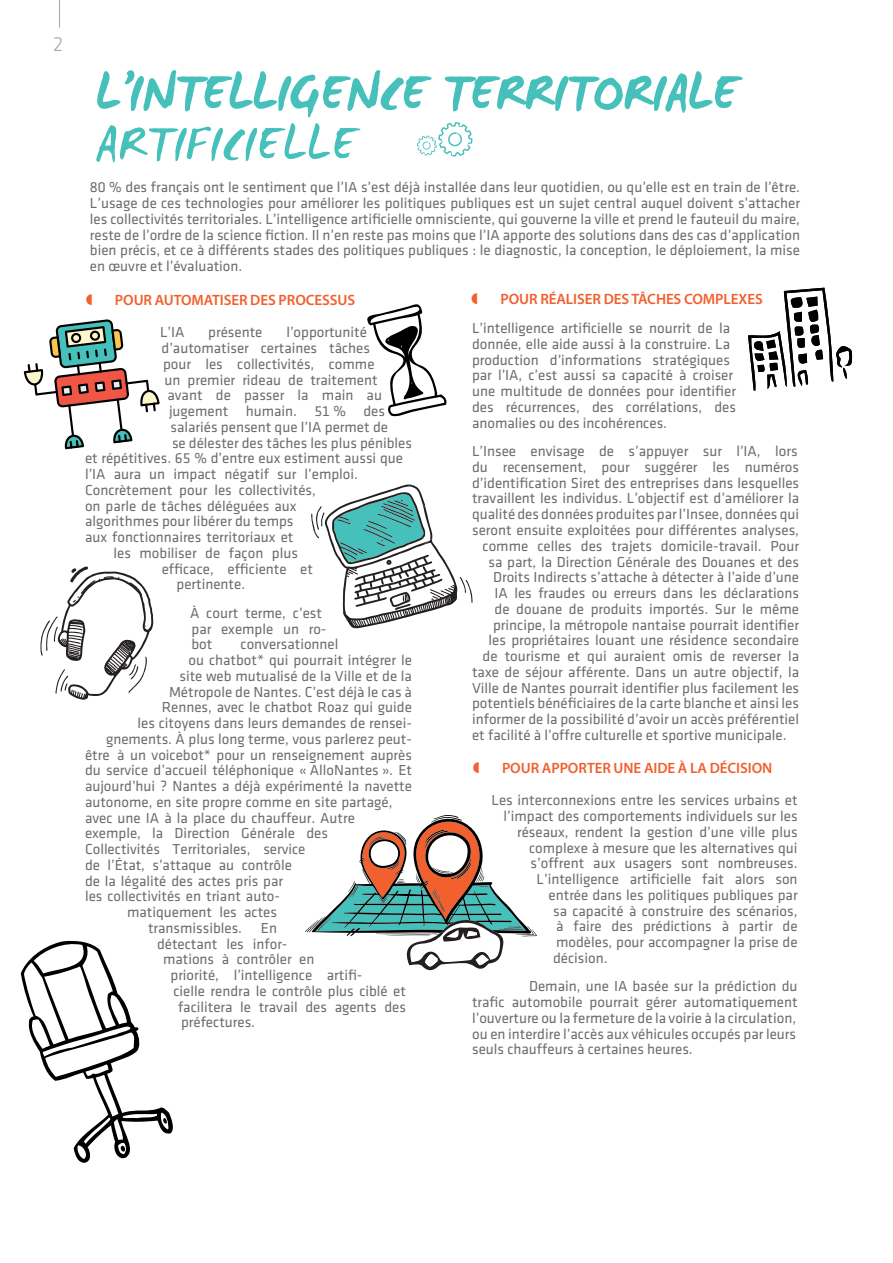
<style>
.page{position:relative;width:893px;height:1263px;background:#fff}
.page>*{position:absolute;margin:0;border:0;box-sizing:border-box;transform-origin:0 0}
.t1{font:700 54px "WC Mano Negra Bta";color:#45c0ba}
.t2{font:54px "WC Mano Negra Bta";color:#45c0ba}
.t3{font:300 21px "Klavika";color:#a5a6aa}
.t4{font:15px/15.8px "Klavika Regular TF";color:#6c6d70}
.t5{font:600 15px "Myriad Pro";letter-spacing:-.005em;color:#f1602e}
</style>
<div class="page">
<svg style="left:417px;top:122px;width:56px;height:34px"></svg>
<svg style="left:21px;top:940px;width:152px;height:223px"></svg>
<svg style="left:40px;top:566px;width:113px;height:134px"></svg>
<svg style="left:367px;top:304px;width:80px;height:113px"></svg>
<svg style="left:311px;top:484px;width:162px;height:145px"></svg>
<svg style="left:24px;top:319px;width:136px;height:130px"></svg>
<svg style="left:305px;top:815px;width:232px;height:156px"></svg>
<svg style="left:748px;top:288px;width:104px;height:103px"></svg>
<svg style="left:59px;top:0;width:1px;height:28px"></svg>
<h2 class="t3" style="left:53px;top:33px;width:12px">2</h2>
<h1 class="t1" style="left:96px;top:57px;width:644px">L’INTELLIGENCE TERRITORIALE</h1>
<h1 class="t2" style="left:96px;top:108px;width:263px">ARTIFICIELLE</h1>
<p class="t4" style="left:90px;top:180px;width:712px;text-align:justify">80 % des français ont le sentiment que l’IA s’est déjà installée dans leur quotidien, ou qu’elle est en train de l’être.<br>L’usage de ces technologies pour améliorer les politiques publiques est un sujet central auquel doivent s’attacher les collectivités territoriales. L’intelligence artificielle omnisciente, qui gouverne la ville et prend le fauteuil du maire, reste de l’ordre de la science fiction. Il n’en reste pas moins que l’IA apporte des solutions dans des cas d’application bien précis, et ce à différents stades des politiques publiques : le diagnostic, la conception, le déploiement, la mise en œuvre et l’évaluation.</p>
<p class="t5" style="left:500px;top:290px;width:264px">POUR RÉALISER DES TÂCHES COMPLEXES</p>
<p class="t5" style="left:115px;top:290px;width:242px">POUR AUTOMATISER DES PROCESSUS</p>
<p class="t4" style="left:160px;top:325px;width:26px">L’IA</p>
<p class="t4" style="left:208px;top:325px;width:56px">présente</p>
<p class="t4" style="left:286px;top:325px;width:82px">l’opportunité</p>
<p class="t4" style="left:162px;top:340px;width:210px">d’automatiser certaines tâches</p>
<p class="t4" style="left:163px;top:356px;width:213px">pour les collectivités, comme</p>
<p class="t4" style="left:165px;top:372px;width:215px">un premier rideau de traitement</p>
<p class="t4" style="left:168px;top:388px;width:216px">avant de passer la main au</p>
<p class="t4" style="left:169px;top:403px;width:217px">jugement humain. 51 % des</p>
<p class="t4" style="left:171px;top:419px;width:219px">salariés pensent que l’IA permet de</p>
<p class="t4" style="left:172px;top:435px;width:241px">se délester des tâches les plus pénibles</p>
<p class="t4" style="left:85px;top:451px;width:319px">et répétitives. 65 % d’entre eux estiment aussi que</p>
<p class="t4" style="left:85px;top:466px;width:275px">l’IA aura un impact négatif sur l’emploi.</p>
<p class="t4" style="left:85px;top:482px;width:233px">Concrètement pour les collectivités,</p>
<p class="t4" style="left:85px;top:498px;width:213px">on parle de tâches déléguées aux</p>
<p class="t4" style="left:85px;top:514px;width:210px">algorithmes pour libérer du temps</p>
<p class="t4" style="left:85px;top:529px;width:210px">aux fonctionnaires territoriaux et</p>
<p class="t4" style="left:114px;top:545px;width:186px">les mobiliser de façon plus</p>
<p class="t4" style="left:162px;top:561px;width:153px">efficace, efficiente et</p>
<p class="t4" style="left:177px;top:577px;width:70px">pertinente.</p>
<p class="t4" style="left:190px;top:605px;width:138px">À court terme, c’est par exemple un ro&shy;bot</p>
<p class="t4" style="left:472px;top:321px;width:265px">L’intelligence artificielle se nourrit de la donnée, elle aide aussi à la construire. La production d’informations stratégiques par l’IA, c’est aussi sa capacité à croiser une multitude de données pour identifier des récurrences, des corrélations, des anomalies ou des incohérences.</p>
<p class="t4" style="left:472px;top:444px;width:327px">L’Insee envisage de s’appuyer sur l’IA, lors</p>
<p class="t4" style="left:472px;top:459px;width:329px">du recensement, pour suggérer les numéros</p>
<p class="t4" style="left:472px;top:475px;width:329px">d’identification Siret des entreprises dans lesquelles</p>
<p class="t4" style="left:472px;top:491px;width:328px">travaillent les individus. L’objectif est d’améliorer la</p>
<p class="t4" style="left:472px;top:507px;width:329px">qualité des données produites par l’Insee, données qui</p>
<p class="t4" style="left:472px;top:522px;width:329px">seront ensuite exploitées pour différentes analyses,</p>
<p class="t4" style="left:483px;top:538px;width:318px">comme celles des trajets domicile-travail. Pour</p>
<p class="t4" style="left:489px;top:554px;width:312px">sa part, la Direction Générale des Douanes et des</p>
<p class="t4" style="left:493px;top:570px;width:308px">Droits Indirects s’attache à détecter à l’aide d’une</p>
<p class="t4" style="left:495px;top:585px;width:306px">IA les fraudes ou erreurs dans les déclarations</p>
<p class="t4" style="left:495px;top:601px;width:306px">de douane de produits importés. Sur le même</p>
<p class="t4" style="left:493px;top:617px;width:307px">principe, la métropole nantaise pourrait identifier</p>
<p class="t4" style="left:489px;top:633px;width:312px">les propriétaires louant une résidence secondaire</p>
<p class="t4" style="left:483px;top:648px;width:318px">de tourisme et qui auraient omis de reverser la</p>
<p class="t4" style="left:472px;top:664px;width:329px">taxe de séjour afférente. Dans un autre objectif, la</p>
<p class="t4" style="left:472px;top:680px;width:329px">Ville de Nantes pourrait identifier plus facilement les</p>
<p class="t4" style="left:472px;top:696px;width:328px">potentiels bénéficiaires de la carte blanche et ainsi les</p>
<p class="t4" style="left:472px;top:711px;width:328px">informer de la possibilité d’avoir un accès préférentiel</p>
<p class="t4" style="left:472px;top:727px;width:316px">et facilité à l’offre culturelle et sportive municipale.</p>
<p class="t5" style="left:502px;top:758px;width:272px">POUR APPORTER UNE AIDE À LA DÉCISION</p>
<p class="t4" style="left:492px;top:793px;width:308px">Les interconnexions entre les services urbains et</p>
<p class="t4" style="left:504px;top:808px;width:296px">l’impact des comportements individuels sur les</p>
<p class="t4" style="left:517px;top:824px;width:282px">réseaux, rendent la gestion d’une ville plus</p>
<p class="t4" style="left:529px;top:840px;width:270px">complexe à mesure que les alternatives qui</p>
<p class="t4" style="left:531px;top:856px;width:268px">s’offrent aux usagers sont nombreuses.</p>
<p class="t4" style="left:537px;top:871px;width:263px">L’intelligence artificielle fait alors son</p>
<p class="t4" style="left:549px;top:887px;width:251px">entrée dans les politiques publiques par</p>
<p class="t4" style="left:553px;top:903px;width:246px">sa capacité à construire des scénarios,</p>
<p class="t4" style="left:556px;top:919px;width:243px">à faire des prédictions à partir de</p>
<p class="t4" style="left:556px;top:934px;width:243px">modèles, pour accompagner la prise de</p>
<p class="t4" style="left:553px;top:950px;width:56px">décision.</p>
<p class="t4" style="left:472px;top:979px;width:327px;text-align:justify;text-indent:57px">Demain, une IA basée sur la prédiction du trafic automobile pourrait gérer automatiquement l’ouverture ou la fermeture de la voirie à la circulation, ou en interdire l’accès aux véhicules occupés par leurs seuls chauffeurs à certaines heures.</p>
<p class="t4" style="left:241px;top:637px;width:99px">conversationnel</p>
<p class="t4" style="left:189px;top:652px;width:225px">ou chatbot* qui pourrait intégrer le</p>
<p class="t4" style="left:180px;top:668px;width:234px">site web mutualisé de la Ville et de la</p>
<p class="t4" style="left:169px;top:684px;width:245px">Métropole de Nantes. C’est déjà le cas à</p>
<p class="t4" style="left:162px;top:700px;width:252px">Rennes, avec le chatbot Roaz qui guide</p>
<p class="t4" style="left:138px;top:715px;width:276px">les citoyens dans leurs demandes de rensei-</p>
<p class="t4" style="left:106px;top:731px;width:308px">gnements. À plus long terme, vous parlerez peut-</p>
<p class="t4" style="left:85px;top:747px;width:328px">être à un voicebot* pour un renseignement auprès</p>
<p class="t4" style="left:85px;top:763px;width:329px">du service d’accueil téléphonique « AlloNantes ». Et</p>
<p class="t4" style="left:85px;top:778px;width:328px">aujourd’hui ? Nantes a déjà expérimenté la navette</p>
<p class="t4" style="left:85px;top:794px;width:309px">autonome, en site propre comme en site partagé,</p>
<p class="t4" style="left:85px;top:810px;width:271px">avec une IA à la place du chauffeur. Autre</p>
<p class="t4" style="left:85px;top:826px;width:245px">exemple, la Direction Générale des</p>
<p class="t4" style="left:85px;top:841px;width:222px">Collectivités Territoriales, service</p>
<p class="t4" style="left:85px;top:857px;width:209px">de l’État, s’attaque au contrôle</p>
<p class="t4" style="left:85px;top:873px;width:200px">de la légalité des actes pris par</p>
<p class="t4" style="left:85px;top:889px;width:197px">les collectivités en triant auto-</p>
<p class="t4" style="left:127px;top:904px;width:151px">matiquement les actes</p>
<p class="t4" style="left:148px;top:920px;width:96px">transmissibles.</p>
<p class="t4" style="left:261px;top:920px;width:18px">En</p>
<p class="t4" style="left:157px;top:936px;width:132px">détectant les infor-</p>
<p class="t4" style="left:163px;top:952px;width:153px">mations à contrôler en</p>
<p class="t4" style="left:171px;top:967px;width:193px">priorité, l’intelligence artifi-</p>
<p class="t4" style="left:174px;top:983px;width:234px">cielle rendra le contrôle plus ciblé et</p>
<p class="t4" style="left:178px;top:999px;width:230px">facilitera le travail des agents des</p>
<p class="t4" style="left:181px;top:1015px;width:76px">préfectures.</p>
</div>
